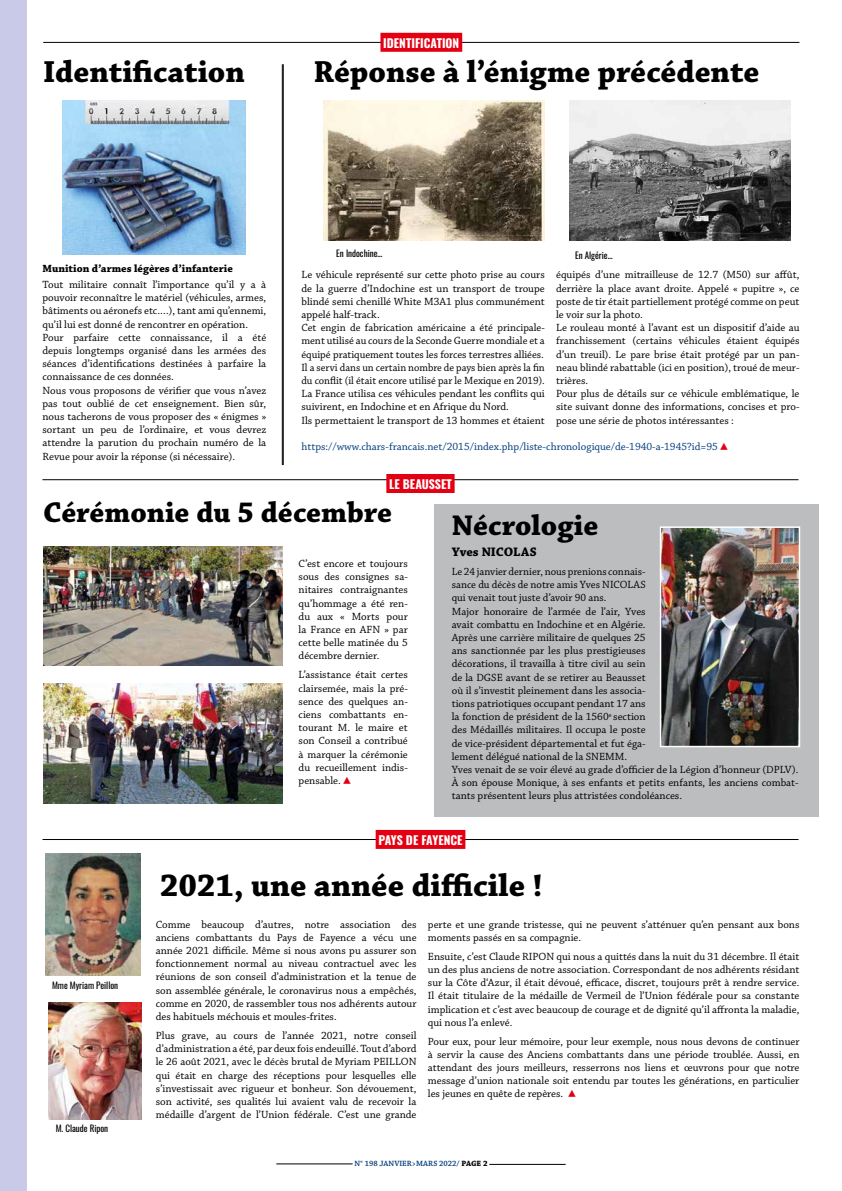
<style>
.page{position:relative;width:842px;height:1191px;background:#fff}
.page>*{position:absolute;margin:0;border:0;box-sizing:border-box;transform-origin:0 0}
.t1{font:700 33px "Chaparral Pro";color:#000}
.t2{font:700 32px "Chaparral Pro";color:#000}
.t3{font:700 30px "Chaparral Pro";color:#000}
.t4{font:700 13px "Chaparral Pro";letter-spacing:-.005em;color:#000}
.t5{font:700 12px "Oswald";color:#fff}
.t6{font:11px/13.2px "Chaparral Pro";color:#000;text-align:justify}
.t7{font:11px "Chaparral Pro";color:#003c7c}
.t8{font:700 11px "Chaparral Pro";color:#000}
.t9{font:9px "Oswald";color:#000}
.t10{font:600 8px "Chaparral Pro";color:#003c7c}
.s1{font-family:"Source Sans Pro";font-weight:900;font-size:13px;color:#e30013}
.s2{font-weight:700;color:#000}
</style>
<div class="page">
<hr style="left:276px;top:1163px;width:77px;height:1px;background:#000">
<hr style="left:489px;top:1164px;width:77px;height:1px;background:#000">
<div style="left:0;top:0;width:27px;height:1191px;background:#c9cae7"></div>
<div style="left:434px;top:504px;width:385px;height:312px;background:#bcbdbf"></div>
<hr style="left:43px;top:42px;width:756px;height:1px;background:#000">
<div style="left:380px;top:33px;width:82px;height:19px;background:#e30013"></div>
<hr style="left:43px;top:839px;width:755px;height:1px;background:#000">
<div style="left:376px;top:830px;width:89px;height:19px;background:#e30013"></div>
<hr style="left:42px;top:479px;width:756px;height:1px;background:#000">
<div style="left:386px;top:474px;width:69px;height:19px;background:#e30013"></div>
<img style="left:63px;top:100px;width:183px;height:155px">
<img style="left:323px;top:100px;width:221px;height:140px">
<img style="left:569px;top:100px;width:221px;height:140px">
<hr style="left:282px;top:64px;width:1px;height:401px;background:#000">
<hr style="left:283px;top:64px;width:1px;height:401px;background:#000">
<img style="left:46px;top:854px;width:94px;height:121px">
<img style="left:48px;top:1002px;width:94px;height:117px">
<img style="left:43px;top:546px;width:240px;height:120px">
<img style="left:43px;top:683px;width:239px;height:120px">
<img style="left:663px;top:529px;width:134px;height:215px">
<div style="left:660px;top:526px;width:140px;height:221px;border:2px solid #fff"></div>
<h2 class="t2" style="left:43px;top:53px;width:203px">Identification</h2>
<p class="t5" style="left:383px;top:36px;width:78px">IDENTIFICATION</p>
<h2 class="t2" style="left:313px;top:53px;width:447px">Réponse à l’énigme précédente</h2>
<p class="t8" style="left:43px;top:262px;width:192px">Munition d’armes légères d’infanterie</p>
<p class="t6" style="left:43px;top:278px;width:225px;text-align:left">Tout militaire connaît l’importance qu’il y a à pouvoir reconnaître le matériel (véhicules, armes, bâtiments ou aéronefs etc.…), tant ami qu’ennemi, qu’il lui est donné de rencontrer en opération.<br>Pour parfaire cette connaissance, il a été depuis longtemps organisé dans les armées des séances d’identifications destinées à parfaire la connaissance de ces données.<br>Nous vous proposons de vérifier que vous n’avez pas tout oublié de cet enseignement. Bien sûr, nous tacherons de vous proposer des « énigmes » sortant un peu de l’ordinaire, et vous devrez attendre la parution du prochain numéro de la Revue pour avoir la réponse (si nécessaire).</p>
<p class="t9" style="left:336px;top:245px;width:48px">En Indochine…</p>
<p class="t9" style="left:575px;top:247px;width:39px">En Algérie…</p>
<p class="t6" style="left:301px;top:269px;width:245px;text-align:left">Le véhicule représenté sur cette photo prise au cours de la guerre d’Indochine est un transport de troupe blindé semi chenillé White M3A1 plus communément appelé half-track.<br>Cet engin de fabrication américaine a été principale&shy;ment utilisé au cours de la Seconde Guerre mondiale et a équipé pratiquement toutes les forces terrestres alliées.<br>Il a servi dans un certain nombre de pays bien après la fin du conflit (il était encore utilisé par le Mexique en 2019).<br>La France utilisa ces véhicules pendant les conflits qui suivirent, en Indochine et en Afrique du Nord.<br>Ils permettaient le transport de 13 hommes et étaient</p>
<p class="t6" style="left:556px;top:269px;width:245px;text-align:left">équipés d’une mitrailleuse de 12.7 (M50) sur affût, derrière la place avant droite. Appelé « pupitre », ce poste de tir était partiellement protégé comme on peut le voir sur la photo.<br>Le rouleau monté à l’avant est un dispositif d’aide au franchissement (certains véhicules étaient équipés d’un treuil). Le pare brise était protégé par un pan&shy;neau blindé rabattable (ici en position), troué de meur&shy;trières.<br>Pour plus de détails sur ce véhicule emblématique, le site suivant donne des informations, concises et pro&shy;pose une série de photos intéressantes :</p>
<p class="t7" style="left:301px;top:440px;width:428px">https://www.chars-francais.net/2015/index.php/liste-chronologique/de-1940-a-1945?id=95 <span class="s1">▲</span></p>
<p class="t5" style="left:389px;top:477px;width:64px">LE BEAUSSET</p>
<h3 class="t3" style="left:43px;top:494px;width:350px">Cérémonie du 5 décembre</h3>
<p class="t6" style="left:299px;top:557px;width:111px">C’est encore et toujours sous des consignes sa&shy;nitaires contraignantes qu’hommage a été ren&shy;du aux « Morts pour la France en AFN » par cette belle matinée du 5 décembre dernier.</p>
<p class="t6" style="left:299px;top:668px;width:111px">L’assistance était certes clairsemée, mais la pré&shy;sence des quelques an&shy;ciens combattants en&shy;tourant M. le maire et son Conseil a contribué à marquer la cérémonie du recueillement indis&shy;pensable. <span class="s1">▲</span></p>
<h3 class="t3" style="left:452px;top:507px;width:148px">Nécrologie</h3>
<p class="t4" style="left:452px;top:544px;width:86px">Yves NICOLAS</p>
<p class="t6" style="left:452px;top:565px;width:348px;text-align:left">Le 24 janvier dernier, nous prenions connais-<br>sance du décès de notre amis Yves NICOLAS<br>qui venait tout juste d’avoir 90 ans.<br>Major honoraire de l’armée de l’air, Yves<br>avait combattu en Indochine et en Algérie.<br>Après une carrière militaire de quelques 25<br>ans sanctionnée par les plus prestigieuses<br>décorations, il travailla à titre civil au sein<br>de la DGSE avant de se retirer au Beausset<br>où il s’investit pleinement dans les associa-<br>tions patriotiques occupant pendant 17 ans<br>la fonction de président de la 1560<sup>e</sup> section<br>des Médaillés militaires. Il occupa le poste<br>de vice-président départemental et fut éga-<br>lement délégué national de la SNEMM.<br>Yves venait de se voir élevé au grade d’officier de la Légion d’honneur (DPLV).<br>À son épouse Monique, à ses enfants et petits enfants, les anciens combat&shy;tants présentent leurs plus attristées condoléances.</p>
<p class="t9" style="left:52px;top:977px;width:68px">Mme Myriam Peillon</p>
<p class="t9" style="left:56px;top:1120px;width:54px">M. Claude Ripon</p>
<p class="t5" style="left:378px;top:833px;width:86px">PAYS DE FAYENCE</p>
<h1 class="t1" style="left:160px;top:866px;width:385px">2021, une année difficile !</h1>
<p class="t6" style="left:156px;top:918px;width:262px">Comme beaucoup d’autres, notre association des anciens combattants du Pays de Fayence a vécu une année 2021 difficile. Même si nous avons pu assurer son fonctionnement normal au niveau contractuel avec les réunions de son conseil d’administration et la tenue de son assemblée générale, le coronavirus nous a empêchés, comme en 2020, de rassembler tous nos adhérents autour des habituels méchouis et moules-frites.</p>
<p class="t6" style="left:156px;top:1029px;width:262px">Plus grave, au cours de l’année 2021, notre conseil d’administration a été, par deux fois endeuillé. Tout d’abord le 26 août 2021, avec le décès brutal de Myriam PEILLON qui était en charge des réceptions pour lesquelles elle s’investissait avec rigueur et bonheur. Son dévouement, son activité, ses qualités lui avaient valu de recevoir la médaille d’argent de l’Union fédérale. C’est une grande</p>
<p class="t6" style="left:428px;top:918px;width:373px">perte et une grande tristesse, qui ne peuvent s’atténuer qu’en pensant aux bons moments passés en sa compagnie.</p>
<p class="t6" style="left:428px;top:950px;width:373px">Ensuite, c’est Claude RIPON qui nous a quittés dans la nuit du 31 décembre. Il était un des plus anciens de notre association. Correspondant de nos adhérents résidant sur la Côte d‘Azur, il était dévoué, efficace, discret, toujours prêt à rendre service.<br>Il était titulaire de la médaille de Vermeil de l’Union fédérale pour sa constante implication et c’est avec beaucoup de courage et de dignité qu’il affronta la maladie, qui nous l’a enlevé.</p>
<p class="t6" style="left:428px;top:1035px;width:373px">Pour eux, pour leur mémoire, pour leur exemple, nous nous devons de continuer à servir la cause des Anciens combattants dans une période troublée. Aussi, en attendant des jours meilleurs, resserrons nos liens et œuvrons pour que notre message d’union nationale soit entendu par toutes les générations, en particulier les jeunes en quête de repères. <span class="s1">▲</span></p>
<p class="t10" style="left:354px;top:1159px;width:135px">N° 198 JANVIER&gt;MARS 2022/ <span class="s2">PAGE 2</span></p>
</div>
